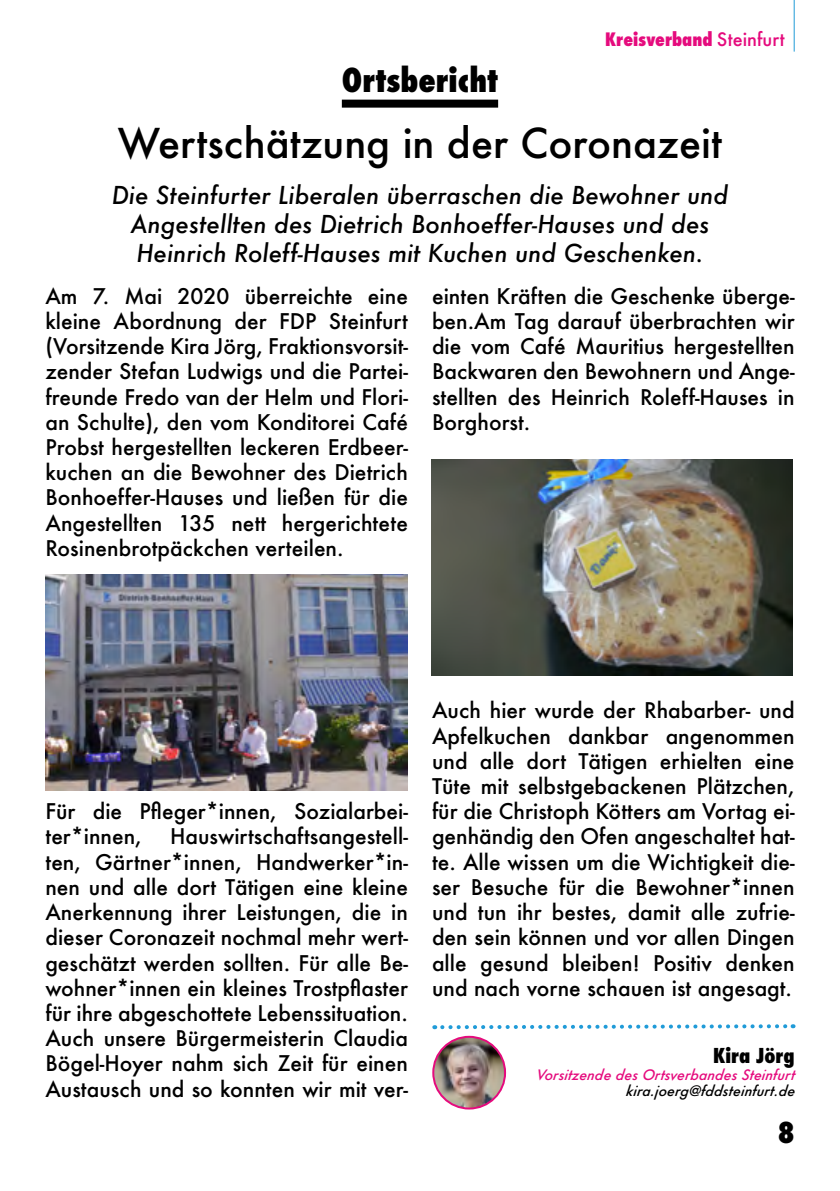
<style>
.page{position:relative;width:840px;height:1191px;background:#fff}
.page>*{position:absolute;margin:0;border:0;box-sizing:border-box;transform-origin:0 0}
.t1{font:500 40px "Futura";color:#000}
.t2{font:800 condensed 32px "Futura";color:#000}
.t3{font:800 condensed 28px "Futura";color:#000}
.t4{font:italic 500 24px/28.8px "Futura";color:#000;text-align:center}
.t5{font:500 21px/25.2px "Futura";color:#000;text-align:justify}
.t6{font:800 condensed 20px "Futura";color:#000}
.t7{font:800 condensed 18px "Futura";color:#e50b7d}
.t8{font:italic 500 14px "Futura";color:#e50b7d}
.t9{font:italic 500 14px "Futura";color:#000}
.s1{font-weight:500;font-stretch:normal}
</style>
<div class="page">
<div style="left:341px;top:100px;width:157px;height:8px;background:#000"></div>
<svg style="left:434px;top:1024px;width:359px;height:6px"></svg>
<img style="left:433px;top:1036px;width:72px;height:72px;border-radius:36px">
<div style="left:432px;top:1035px;width:74px;height:74px;border:2px solid #e50b7d;border-radius:50%"></div>
<img style="left:45px;top:574px;width:362px;height:216px">
<img style="left:431px;top:459px;width:361px;height:216px">
<hr style="left:793px;top:0;width:1px;height:52px;background:#209bd8">
<p class="t7" style="left:604px;top:27px;width:181px">Kreisverband <span class="s1">Steinfurt</span></p>
<h2 class="t2" style="left:341px;top:58px;width:158px">Ortsbericht</h2>
<h1 class="t1" style="left:118px;top:115px;width:605px">Wertschätzung in der Coronazeit</h1>
<p class="t4" style="left:112px;top:181px;width:617px">Die Steinfurter Liberalen überraschen die Bewohner und<br>Angestellten des Dietrich Bonhoeffer-Hauses und des<br>Heinrich Roleff-Hauses mit Kuchen und Geschenken.</p>
<p class="t5" style="left:45px;top:283px;width:364px">Am 7. Mai 2020 überreichte eine kleine Abordnung der FDP Steinfurt (Vorsitzende Kira Jörg, Fraktionsvorsit&shy;zender Stefan Ludwigs und die Partei&shy;freunde Fredo van der Helm und Flori&shy;an Schulte), den vom Konditorei Café Probst hergestellten leckeren Erdbeer&shy;kuchen an die Bewohner des Dietrich Bonhoeffer-Hauses und ließen für die Angestellten 135 nett hergerichtete Rosinenbrotpäckchen verteilen.</p>
<p class="t5" style="left:432px;top:283px;width:364px">einten Kräften die Geschenke überge&shy;ben.Am Tag darauf überbrachten wir die vom Café Mauritius hergestellten Backwaren den Bewohnern und Ange&shy;stellten des Heinrich Roleff-Hauses in Borghorst.</p>
<p class="t5" style="left:45px;top:798px;width:364px">Für die Pfleger*innen, Sozialarbei&shy;ter*innen,</p>
<p class="t5" style="left:45px;top:823px;width:364px;text-indent:125px">Hauswirtschaftsangestell&shy;ten, Gärtner*innen, Handwerker*in&shy;nen und alle dort Tätigen eine kleine Anerkennung ihrer Leistungen, die in dieser Coronazeit nochmal mehr wert&shy;geschätzt werden sollten. Für alle Be&shy;wohner*innen ein kleines Trostpflaster für ihre abgeschottete Lebenssituation.<br>Auch unsere Bürgermeisterin Claudia Bögel-Hoyer nahm sich Zeit für einen Austausch und so konnten wir mit ver-</p>
<p class="t5" style="left:432px;top:697px;width:364px">Auch hier wurde der Rhabarber- und Apfelkuchen dankbar angenommen und alle dort Tätigen erhielten eine Tüte mit selbstgebackenen Plätzchen, für die Christoph Kötters am Vortag ei&shy;genhändig den Ofen angeschaltet hat&shy;te. Alle wissen um die Wichtigkeit die&shy;ser Besuche für die Bewohner*innen und tun ihr bestes, damit alle zufrie&shy;den sein können und vor allen Dingen alle gesund bleiben! Positiv denken und nach vorne schauen ist angesagt.</p>
<p class="t6" style="left:712px;top:1041px;width:83px">Kira Jörg</p>
<p class="t8" style="left:535px;top:1064px;width:264px">Vorsitzende desOrtsverbandesSteinfurt</p>
<p class="t9" style="left:625px;top:1081px;width:174px">kira.joerg@fddsteinfurt.de</p>
<h3 class="t3" style="left:777px;top:1113px;width:18px">8</h3>
</div>
